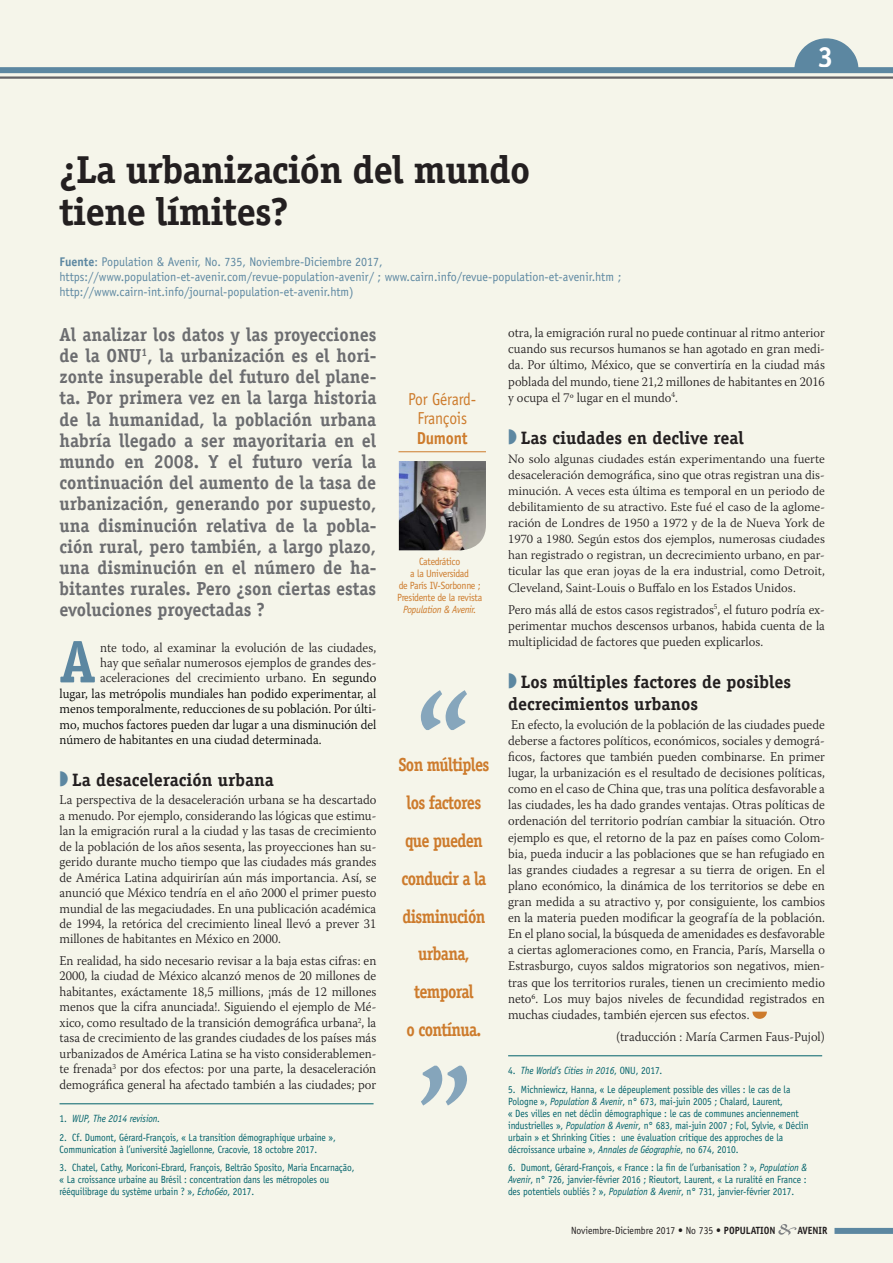
<style>
.page{position:relative;width:893px;height:1263px;background:#f5f5ea}
.page>*{position:absolute;margin:0;border:0;box-sizing:border-box;transform-origin:0 0}
.t1{font:700 60.3px "Officina Serif Std";color:#5c87a1;scale:.95 1}
.t2{font:700 39px/42px "Officina Serif Std";letter-spacing:-.02em;color:#231f20}
.t3{font:700 29.1px "Officina Serif Std";color:#fff}
.t4{font:700 18.9px/21.1px "Officina Serif Std";color:#6c6d70;text-align:justify;scale:.95 1}
.t5{font:700 18.9px/37.8px "Officina Serif Std";letter-spacing:-.04em;color:#cd7b2c;text-align:center;scale:.86 1}
.t6{font:700 18px/21.8px "Officina Serif Std";color:#231f20}
.t7{font:17.4px/19.5px "Officina Sans Std";letter-spacing:-.01em;color:#cd7b2c;text-align:center;scale:.9 1}
.t8{font:700 17.4px "Officina Sans Std";letter-spacing:-.01em;color:#cd7b2c;scale:.9 1}
.t9{font:300 13.35px/16px "Warnock Pro";color:#231f20;text-align:justify;scale:.95 1}
.t10{font:300 13.35px "Warnock Pro";color:#000;scale:.95 1}
.t11{font:300 12.75px/16px "Warnock Pro";color:#231f20;text-align:justify}
.t12{font:12.6px/15.3px "Officina Sans Std";color:#5c87a1;scale:.95 1}
.t13{font:10.5px/12px "Officina Sans Std";letter-spacing:-.01em;color:#00616a;scale:.9 1}
.t14{font:10.5px/12px "Officina Sans Std";letter-spacing:-.03em;color:#cd7b2c;text-align:center;scale:.93 1}
.t15{font:italic 10.5px "Officina Sans Std";letter-spacing:-.01em;color:#00616a;scale:.9 1}
.t16{font:10.5px "Officina Sans Std";color:#231f20;scale:.92 1}
.t17{font:italic 10.5px "Officina Sans Std";letter-spacing:-.03em;color:#cd7b2c;scale:.93 1}
.t18{font:700 10.5px "Officina Sans Std";color:#231f20;scale:.92 1}
.s1{font-weight:700}
.s2{color:#000}
.s3{color:#5c87a1}
.s4{font-style:normal}
.s5{font-style:italic}
</style>
<div class="page">
<img style="left:399px;top:461px;width:87px;height:89px">
<hr style="left:398px;top:451px;width:88px;height:1px;background:#cd7b2c">
<hr style="left:0;top:76px;width:893px;height:3px;background:#636366">
<svg style="left:778px;top:1224px;width:18px;height:11px"></svg>
<div style="left:834px;top:1228px;width:59px;height:6px;background:#5c87a1"></div>
<svg style="left:794px;top:38px;width:65px;height:29px"></svg>
<div style="left:0;top:67px;width:893px;height:6px;background:#5c87a1"></div>
<hr style="left:60px;top:1103px;width:314px;height:1px;background:#00616a">
<svg style="left:752px;top:1011px;width:15px;height:8px"></svg>
<hr style="left:508px;top:1055px;width:314px;height:1px;background:#00616a">
<svg style="left:421px;top:690px;width:46px;height:40px"></svg>
<svg style="left:421px;top:1066px;width:46px;height:39px"></svg>
<h2 class="t2" style="left:60px;top:148px;width:472px">¿La urbanización del mundo tiene límites?</h2>
<p class="t12" style="left:60px;top:254px;width:593px"><span class="s1">Fuente</span>: Population &amp; Avenir, No. 735, Noviembre-Diciembre 2017, https://www.population-et-avenir.com/revue-population-avenir/ ; www.cairn.info/revue-population-et-avenir.htm ; http://www.cairn-int.info/journal-population-et-avenir.htm)</p>
<h3 class="t3" style="left:818px;top:39px;width:18px">3</h3>
<p class="t4" style="left:60px;top:324px;width:335px">Al analizar los datos y las proyecciones de la ONU<sup>1</sup>, la urbanización es el hori&shy;zonte insuperable del futuro del plane&shy;ta. Por primera vez en la larga historia de la humanidad, la población urbana habría llegado a ser mayoritaria en el mundo en 2008. Y el futuro vería la continuación del aumento de la tasa de urbanización, generando por supuesto, una disminución relativa de la pobla&shy;ción rural, pero también, a largo plazo, una disminución en el número de ha&shy;bitantes rurales. Pero ¿son ciertas estas evoluciones proyectadas ?</p>
<h1 class="t1" style="left:60px;top:624px;width:40px">A</h1>
<p class="t9" style="left:100px;top:639px;width:292px">nte todo, al examinar la evolución de las ciudades,</p>
<p class="t9" style="left:100px;top:654px;width:292px">hay que señalar numerosos ejemplos de grandes des-</p>
<p class="t9" style="left:100px;top:670px;width:292px">aceleraciones del crecimiento urbano. <span class="s2">En segundo</span></p>
<p class="t10" style="left:60px;top:685px;width:335px">lugar, las metrópolis mundiales han podido experimentar, al</p>
<p class="t10" style="left:60px;top:701px;width:335px">menos temporalmente, reducciones de su población. Por últi-</p>
<p class="t10" style="left:60px;top:716px;width:335px">mo, muchos factores pueden dar lugar a una disminución del</p>
<p class="t10" style="left:60px;top:732px;width:278px">número de habitantes en una ciudad determinada.</p>
<h3 class="t6" style="left:60px;top:768px;width:216px"><span class="s3">◗</span> La desaceleración urbana</h3>
<p class="t9" style="left:60px;top:792px;width:335px;line-height:15.5px">La perspectiva de la desaceleración urbana se ha descartado a menudo. Por ejemplo, considerando las lógicas que estimu&shy;lan la emigración rural a la ciudad y las tasas de crecimiento de la población de los años sesenta, las proyecciones han su&shy;gerido durante mucho tiempo que las ciudades más grandes de América Latina adquirirían aún más importancia. Así, se anunció que México tendría en el año 2000 el primer puesto mundial de las megaciudades. En una publicación académica de 1994, la retórica del crecimiento lineal llevó a prever 31 millones de habitantes en México en 2000.</p>
<p class="t9" style="left:60px;top:952px;width:335px;line-height:15.5px">En realidad, ha sido necesario revisar a la baja estas cifras: en 2000, la ciudad de México alcanzó menos de 20 millones de habitantes, exáctamente 18,5 millions, ¡más de 12 millones menos que la cifra anunciada!. Siguiendo el ejemplo de Mé&shy;xico, como resultado de la transición demográfica urbana<sup>2</sup>, la tasa de crecimiento de las grandes ciudades de los países más urbanizados de América Latina se ha visto considerablemen&shy;te frenada<sup>3</sup> por dos efectos: por una parte, la desaceleración demográfica general ha afectado también a las ciudades; por</p>
<p class="t15" style="left:60px;top:1112px;width:113px"><span class="s4">1.</span> WUP, The 2014 revision.</p>
<p class="t13" style="left:60px;top:1131px;width:308px">2. Cf. Dumont, Gérard-François, « La transition démographique urbaine »,<br>Communication à l’université Jagiellonne, Cracovie, 18 octobre 2017.</p>
<p class="t13" style="left:60px;top:1161px;width:329px">3. Chatel, Cathy, Moriconi-Ebrard, François, Beltrão Sposito, Maria Encarnação, « La croissance urbaine au Brésil : concentration dans les métropoles ou rééquilibrage du système urbain ? », <span class="s5">EchoGéo</span>, 2017.</p>
<h3 class="t7" style="left:408px;top:389px;width:77px">Por Gérard-<br>François</h3>
<h3 class="t8" style="left:417px;top:427px;width:58px">Dumont</h3>
<p class="t14" style="left:397px;top:555px;width:93px">Catedrático<br>a la Universidad<br>de París IV-Sorbonne ;<br>Presidente de la revista</p>
<p class="t17" style="left:403px;top:603px;width:80px">Population &amp; Avenir.</p>
<h3 class="t5" style="left:398px;top:746px;width:107px">Son múltiples los factores que pueden conducir a la disminución urbana, temporal<br>o contínua.</h3>
<p class="t9" style="left:508px;top:325px;width:335px">otra, la emigración rural no puede continuar al ritmo anterior cuando sus recursos humanos se han agotado en gran medi&shy;da. Por último, México, que se convertiría en la ciudad más poblada del mundo, tiene 21,2 millones de habitantes en 2016 y ocupa el 7º lugar en el mundo<sup>4</sup>.</p>
<h3 class="t6" style="left:508px;top:426px;width:237px"><span class="s3">◗</span> Las ciudades en declive real</h3>
<p class="t11" style="left:508px;top:450px;width:318px">No solo algunas ciudades están experimentando una fuerte desaceleración demográfica, sino que otras registran una dis&shy;minución. A veces esta última es temporal en un periodo de debilitamiento de su atractivo. Este fué el caso de la aglome&shy;ración de Londres de 1950 a 1972 y de la de Nueva York de 1970 a 1980. Según estos dos ejemplos, numerosas ciudades han registrado o registran, un decrecimiento urbano, en par&shy;ticular las que eran joyas de la era industrial, como Detroit, Cleveland, Saint-Louis o Buffalo en los Estados Unidos.</p>
<p class="t9" style="left:508px;top:601px;width:335px">Pero más allá de estos casos registrados<sup>5</sup>, el futuro podría ex&shy;perimentar muchos descensos urbanos, habida cuenta de la multiplicidad de factores que pueden explicarlos.</p>
<h3 class="t6" style="left:508px;top:670px;width:285px"><span class="s3">◗</span> Los múltiples factores de posibles decrecimientos urbanos</h3>
<p class="t9" style="left:508px;top:716px;width:335px">En efecto, la evolución de la población de las ciudades puede deberse a factores políticos, económicos, sociales y demográ&shy;ficos, factores que también pueden combinarse. En primer lugar, la urbanización es el resultado de decisiones políticas, como en el caso de China que, tras una política desfavorable a las ciudades, les ha dado grandes ventajas. Otras políticas de ordenación del territorio podrían cambiar la situación. Otro ejemplo es que, el retorno de la paz en países como Colom&shy;bia, pueda inducir a las poblaciones que se han refugiado en las grandes ciudades a regresar a su tierra de origen. En el plano económico, la dinámica de los territorios se debe en gran medida a su atractivo y, por consiguiente, los cambios en la materia pueden modificar la geografía de la población.<br>En el plano social, la búsqueda de amenidades es desfavorable a ciertas aglomeraciones como, en Francia, París, Marsella o Estrasburgo, cuyos saldos migratorios son negativos, mien&shy;tras que los territorios rurales, tienen un crecimiento medio neto6. Los muy bajos niveles de fecundidad registrados en muchas ciudades, también ejercen sus efectos.</p>
<p class="t9" style="left:616px;top:1028px;width:221px">(traducción : María Carmen Faus-Pujol)</p>
<p class="t15" style="left:508px;top:1064px;width:173px"><span class="s4">4.</span> The World’s Cities in 2016<span class="s4">, ONU, 2017.</span></p>
<p class="t13" style="left:508px;top:1083px;width:335px">5. Michniewicz, Hanna, « Le dépeuplement possible des villes : le cas de la Pologne », <span class="s5">Population &amp; Avenir</span>, n° 673, mai-juin 2005 ; Chalard, Laurent,<br>« Des villes en net déclin démographique : le cas de communes anciennement industrielles », <span class="s5">Population &amp; Avenir</span>, n° 683, mai-juin 2007 ; Fol, Sylvie, « Déclin urbain » et Shrinking Cities : une évaluation critique des approches de la décroissance urbaine », <span class="s5">Annales de Géographie</span>, no 674, 2010.</p>
<p class="t13" style="left:508px;top:1161px;width:334px;text-align:justify">6. Dumont, Gérard-François, « France : la fin de l’urbanisation ? », <span class="s5">Population &amp; Avenir</span>, n° 726, janvier-février 2016 ; Rieutort, Laurent, « La ruralité en France : des potentiels oubliés ? », <span class="s5">Population &amp; Avenir</span>, n° 731, janvier-février 2017.</p>
<p class="t16" style="left:571px;top:1224px;width:224px">Noviembre-Diciembre 2017 • No 735 • <span class="s1">POPULATION</span></p>
<p class="t18" style="left:797px;top:1224px;width:34px">AVENIR</p>
</div>
